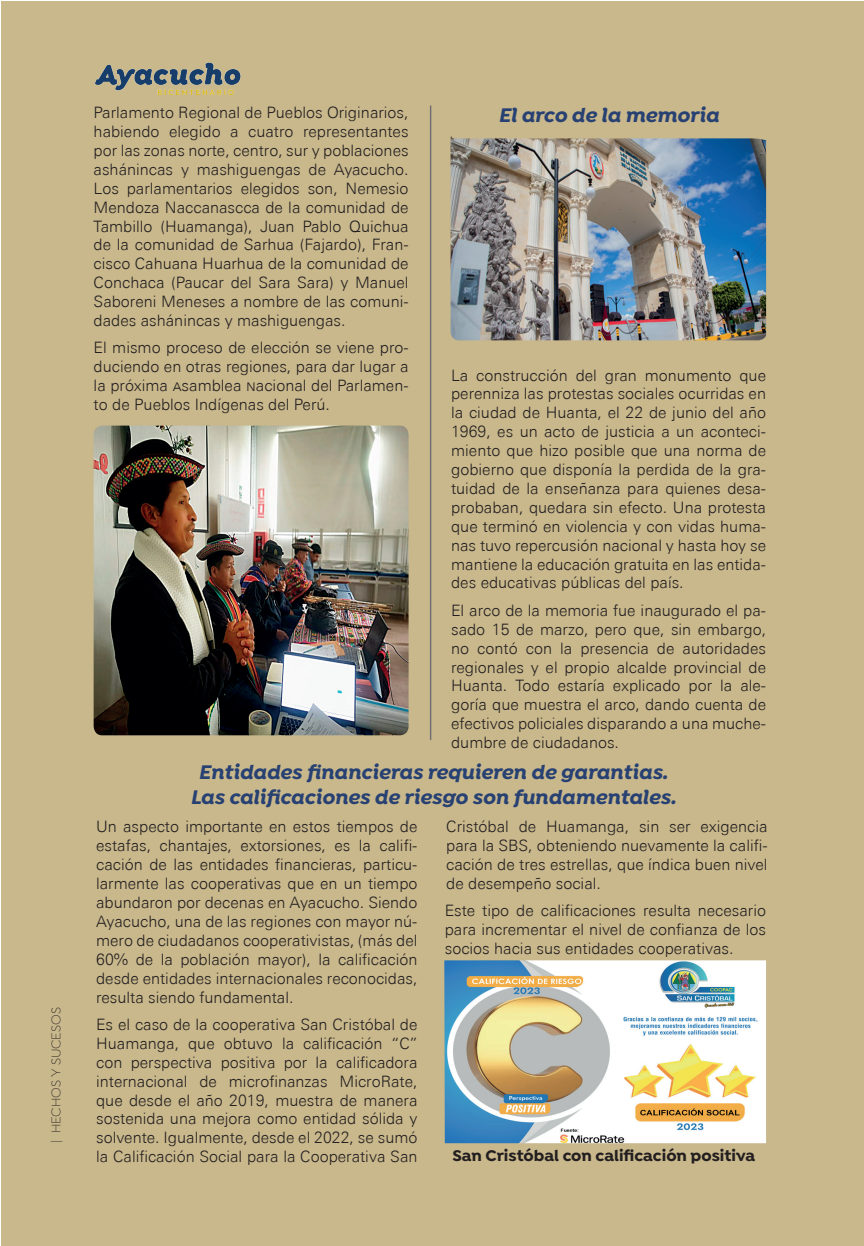
<style>
.page{position:relative;width:864px;height:1246px;background:#fff}
.page>*{position:absolute;margin:0;border:0;box-sizing:border-box;transform-origin:0 0}
.t1{font:italic 700 21px/25.2px "Isidora Alt";color:#284173;text-align:center}
.t2{font:700 16.5px "Isidora";color:#231f20}
.t3{font:300 15.75px/18.9px "Univers Next Pro";color:#231f20;text-align:justify}
.t4{font:300 13.5px "Isidora Soft";color:#231f20}
</style>
<div class="page">
<div style="left:2px;top:2px;width:861px;height:1244px;background:#c9b88c"></div>
<hr style="left:429px;top:106px;width:2px;height:633px;background:#6f7073">
<img style="left:95px;top:63px;width:146px;height:31px">
<img style="left:450px;top:136px;width:315px;height:204px">
<img style="left:94px;top:426px;width:314px;height:309px">
<img style="left:444px;top:960px;width:321px;height:183px">
<p class="t4" style="left:49px;top:1143px;width:137px;rotate:-90deg">| HECHOS Y SUCESOS</p>
<p class="t3" style="left:94px;top:103px;width:316px">Parlamento Regional de Pueblos Originarios, habiendo elegido a cuatro representantes por las zonas norte, centro, sur y poblaciones ashánincas y mashiguengas de Ayacucho.<br>Los parlamentarios elegidos son, Nemesio Mendoza Naccanascca de la comunidad de Tambillo (Huamanga), Juan Pablo Quichua de la comunidad de Sarhua (Fajardo), Fran&shy;cisco Cahuana Huarhua de la comunidad de Conchaca (Paucar del Sara Sara) y Manuel Saboreni Meneses a nombre de las comuni&shy;dades ashánincas y mashiguengas.</p>
<p class="t3" style="left:94px;top:338px;width:316px">El mismo proceso de elección se viene pro&shy;duciendo en otras regiones, para dar lugar a la próxima Asamblea Nacional del Parlamen&shy;to de Pueblos Indígenas del Perú.</p>
<h1 class="t1" style="left:498px;top:103px;width:222px">El arco de la memoria</h1>
<p class="t3" style="left:451px;top:365px;width:316px">La construcción del gran monumento que perenniza las protestas sociales ocurridas en la ciudad de Huanta, el 22 de junio del año 1969, es un acto de justicia a un aconteci&shy;miento que hizo posible que una norma de gobierno que disponía la perdida de la gra&shy;tuidad de la enseñanza para quienes desa&shy;probaban, quedara sin efecto. Una protesta que terminó en violencia y con vidas huma&shy;nas tuvo repercusión nacional y hasta hoy se mantiene la educación gratuita en las entida&shy;des educativas públicas del país.</p>
<p class="t3" style="left:451px;top:601px;width:316px">El arco de la memoria fue inaugurado el pa&shy;sado 15 de marzo, pero que, sin embargo, no contó con la presencia de autoridades regionales y el propio alcalde provincial de Huanta. Todo estaría explicado por la ale&shy;goría que muestra el arco, dando cuenta de efectivos policiales disparando a una muche&shy;dumbre de ciudadanos.</p>
<h1 class="t1" style="left:190px;top:760px;width:486px">Entidades financieras requieren de garantias.<br>Las calificaciones de riesgo son fundamentales.</h1>
<p class="t3" style="left:96px;top:817px;width:323px">Un aspecto importante en estos tiempos de estafas, chantajes, extorsiones, es la califi&shy;cación de las entidades financieras, particu&shy;larmente las cooperativas que en un tiempo abundaron por decenas en Ayacucho. Siendo Ayacucho, una de las regiones con mayor nú&shy;mero de ciudadanos cooperativistas, (más del 60% de la población mayor), la calificación desde entidades internacionales reconocidas, resulta siendo fundamental.</p>
<p class="t3" style="left:96px;top:1015px;width:323px">Es el caso de la cooperativa San Cristóbal de Huamanga, que obtuvo la calificación “C” con perspectiva positiva por la calificadora internacional de microfinanzas MicroRate, que desde el año 2019, muestra de manera sostenida una mejora como entidad sólida y solvente. Igualmente, desde el 2022, se sumó la Calificación Social para la Cooperativa San</p>
<p class="t3" style="left:446px;top:817px;width:323px">Cristóbal de Huamanga, sin ser exigencia para la SBS, obteniendo nuevamente la califi&shy;cación de tres estrellas, que índica buen nivel de desempeño social.</p>
<p class="t3" style="left:444px;top:901px;width:323px">Este tipo de calificaciones resulta necesario para incrementar el nivel de confianza de los socios hacia sus entidades cooperativas.</p>
<p class="t2" style="left:452px;top:1145px;width:304px">San Cristóbal con calificación positiva</p>
</div>
